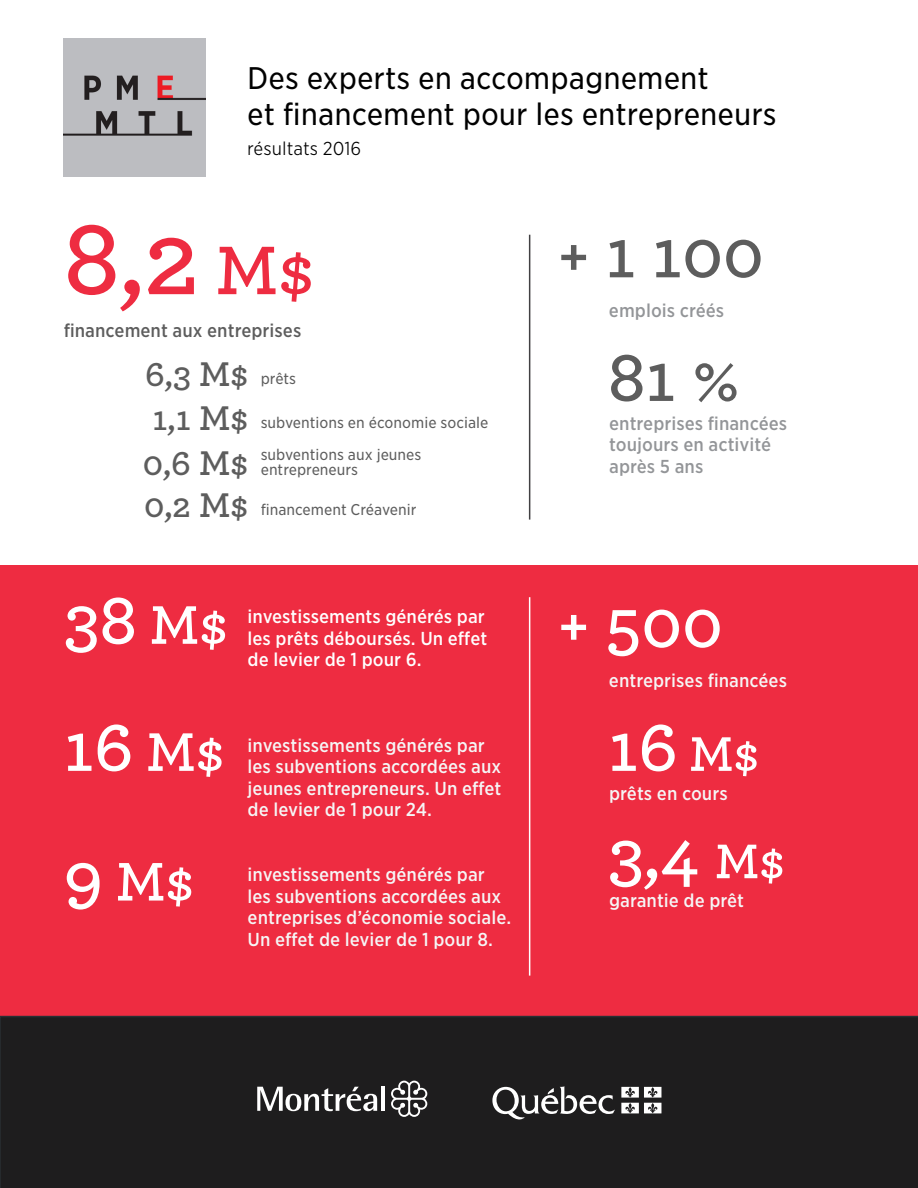
<style>
.page{position:relative;width:918px;height:1188px;background:#fff}
.page>*{position:absolute;margin:0;border:0;box-sizing:border-box;transform-origin:0 0}
.t1{font:600 108px "Archer";color:#ee2c41}
.t2{font:600 72px "Archer";color:#fff}
.t3{font:600 72px "Archer";color:#5d5d5d}
.t4{font:600 72px "Archer";color:#ee2c41}
.t5{font:600 57px "Archer";color:#fff}
.t6{font:600 51px "Archer";color:#fff}
.t7{font:600 36px "Archer";color:#5d5d5d}
.t8{font:30px/36px "Gotham Narrow S Sm";color:#000}
.t9{font:500 18px/21.6px "Gotham Narrow S Sm";color:#f6f6f6;text-align:justify}
.t10{font:500 18px/21.6px "Gotham Narrow S Sm";color:#fff}
.t11{font:500 18px/21.6px "Gotham Narrow S Sm";color:#939598}
.t12{font:500 18px "Gotham Narrow S Sm";color:#5d5d5d}
.t13{font:300 18px "Gotham Narrow S Sm";color:#000}
.t14{font:15px "Gotham Narrow S Sm";color:#5d5d5d}
.s1{font-size:72px}
</style>
<div class="page">
<img style="left:64px;top:38px;width:142px;height:139px">
<div style="left:0;top:566px;width:918px;height:450px;background:#ee2c41"></div>
<hr style="left:529px;top:597px;width:1px;height:379px;background:#fff">
<hr style="left:529px;top:235px;width:1px;height:285px;background:#414042">
<div style="left:0;top:1016px;width:918px;height:172px;background:#1e1d1e"></div>
<svg style="left:257px;top:1087px;width:120px;height:24px"></svg>
<hr style="left:381px;top:1087px;width:4px;height:24px;background:#fff">
<svg style="left:391px;top:1081px;width:36px;height:36px"></svg>
<svg style="left:492px;top:1086px;width:123px;height:34px"></svg>
<svg style="left:621px;top:1087px;width:40px;height:26px"></svg>
<h3 class="t8" style="left:247px;top:59px;width:531px">Des experts en accompagnement<br>et financement pour les entrepreneurs</h3>
<p class="t13" style="left:247px;top:137px;width:116px">résultats 2016</p>
<h1 class="t1" style="left:64px;top:177px;width:137px">8,2</h1>
<p class="t12" style="left:64px;top:319px;width:239px">financement aux entreprises</p>
<p class="t14" style="left:261px;top:369px;width:37px">prêts</p>
<h2 class="t4" style="left:216px;top:216px;width:100px">M$</h2>
<h3 class="t7" style="left:145px;top:348px;width:104px">6,3 M$</h3>
<h3 class="t7" style="left:152px;top:391px;width:97px">1,1 M$</h3>
<h3 class="t7" style="left:143px;top:436px;width:107px">0,6 M$</h3>
<h3 class="t7" style="left:144px;top:478px;width:106px">0,2 M$</h3>
<p class="t14" style="left:261px;top:412px;width:229px">subventions en économie sociale</p>
<p class="t14" style="left:261px;top:445px;width:162px">subventions aux jeunes</p>
<p class="t14" style="left:261px;top:460px;width:99px">entrepreneurs</p>
<p class="t14" style="left:261px;top:500px;width:157px">financement Créavenir</p>
<h2 class="t2" style="left:64px;top:566px;width:75px">38</h2>
<h3 class="t5" style="left:150px;top:582px;width:79px">M$</h3>
<h2 class="t2" style="left:64px;top:693px;width:71px">16</h2>
<h3 class="t5" style="left:146px;top:709px;width:79px">M$</h3>
<p class="t10" style="left:248px;top:605px;width:239px">investissements générés par</p>
<p class="t10" style="left:248px;top:627px;width:241px">les prêts déboursés. Un effet de levier de 1 pour 6.</p>
<p class="t9" style="left:248px;top:734px;width:239px">investissements générés par</p>
<p class="t9" style="left:248px;top:756px;width:255px">les subventions accordées aux jeunes entrepreneurs. Un effet de levier de 1 pour 24.</p>
<h3 class="t5" style="left:64px;top:839px;width:131px">M<span class="s1">9</span> $</h3>
<p class="t9" style="left:248px;top:864px;width:239px">investissements générés par</p>
<p class="t9" style="left:248px;top:885px;width:265px;text-align:left">les subventions accordées aux entreprises d’économie sociale.<br>Un effet de levier de 1 pour 8.</p>
<h2 class="t3" style="left:558px;top:199px;width:207px">1+ 100</h2>
<p class="t11" style="left:609px;top:299px;width:117px">emplois créés</p>
<h2 class="t3" style="left:608px;top:323px;width:133px">81%</h2>
<p class="t11" style="left:609px;top:412px;width:180px">entreprises financées toujours en activité après 5 ans</p>
<h2 class="t2" style="left:558px;top:569px;width:166px">+ 500</h2>
<p class="t9" style="left:609px;top:669px;width:180px">entreprises financées</p>
<h2 class="t2" style="left:608px;top:693px;width:71px">16</h2>
<p class="t9" style="left:609px;top:782px;width:120px">prêts en cours</p>
<h3 class="t6" style="left:689px;top:716px;width:71px">M$</h3>
<h2 class="t2" style="left:608px;top:800px;width:92px">3,4</h2>
<p class="t9" style="left:609px;top:890px;width:137px">garantie de prêt</p>
<h3 class="t6" style="left:715px;top:823px;width:71px">M$</h3>
</div>
